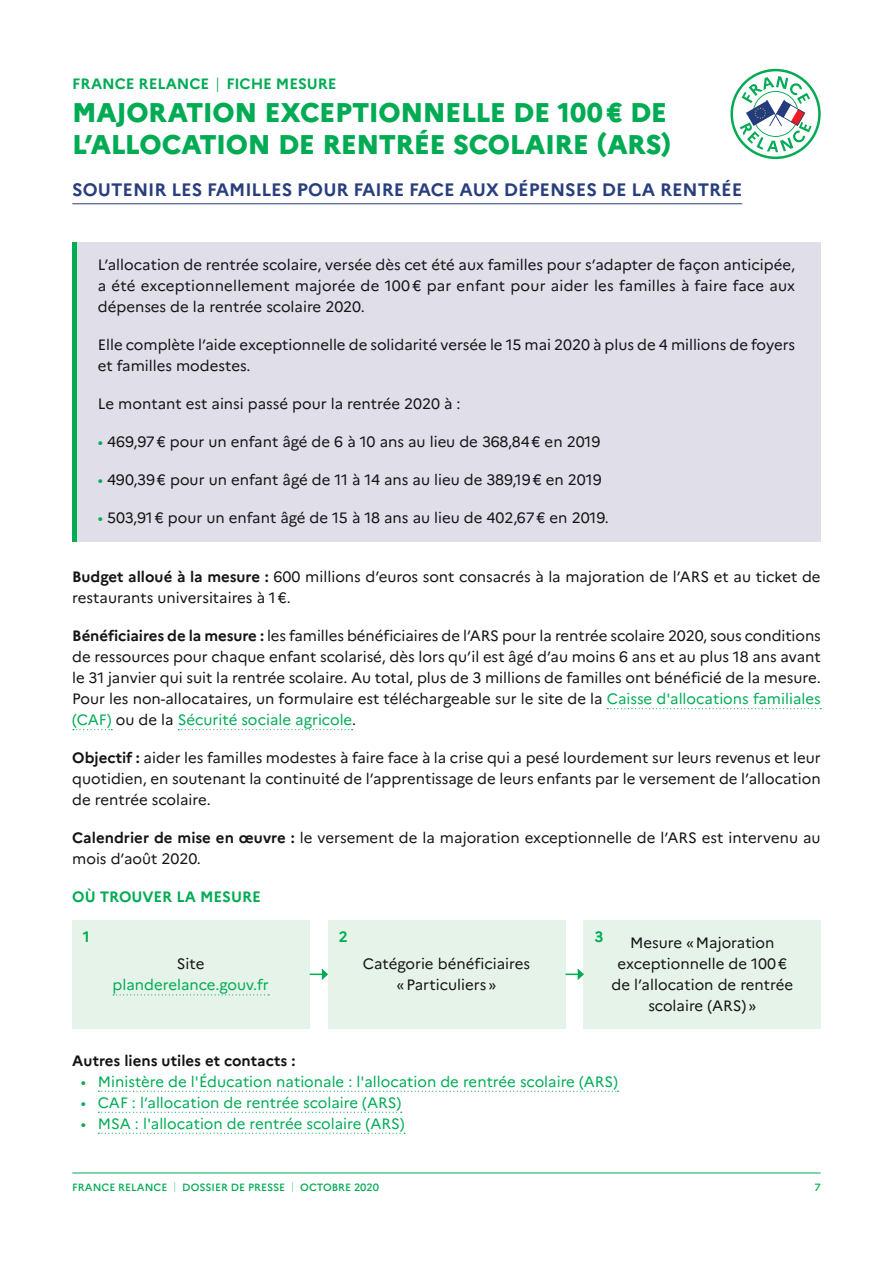
<style>
.page{position:relative;width:893px;height:1263px;background:#fff}
.page>*{position:absolute;margin:0;border:0;box-sizing:border-box;transform-origin:0 0}
.t1{font:800 27px/32.4px "Marianne";letter-spacing:-.015em;color:#00ab54}
.t2{font:700 18px "Marianne";color:#283e7e}
.t3{font:15px/21px "Marianne";color:#141414;text-align:justify}
.t4{font:15px "Marianne";color:#00ac56}
.t5{font:700 15px "Marianne";letter-spacing:-.005em;color:#00ab54}
.t6{font:700 15px "Marianne";color:#141414}
.t7{font:700 15px "Marianne";color:#00ac56}
.t8{font:500 10.5px "Marianne";color:#00ab54}
.s1{font-weight:300}
.s2{color:#00ac56}
.s3{font-weight:700}
.s4{font-weight:100}
</style>
<div class="page">
<hr style="left:72px;top:1173px;width:749px;height:1px;background:#00ab54">
<hr style="left:72px;top:204px;width:670px;height:1px;background:#283e7e">
<svg style="left:730px;top:69px;width:91px;height:90px"></svg>
<div style="left:72px;top:920px;width:238px;height:108px;background:#e6f3e8"></div>
<div style="left:328px;top:920px;width:237px;height:108px;background:#e6f3e8"></div>
<div style="left:583px;top:920px;width:238px;height:108px;background:#e6f3e8"></div>
<svg style="left:310px;top:968px;width:18px;height:12px"></svg>
<svg style="left:566px;top:968px;width:18px;height:12px"></svg>
<div style="left:72px;top:242px;width:749px;height:299px;background:#dfdee9"></div>
<div style="left:72px;top:242px;width:5px;height:299px;background:#00ab54"></div>
<svg style="left:607px;top:708px;width:214px;height:1px"></svg>
<svg style="left:73px;top:729px;width:39px;height:1px"></svg>
<svg style="left:178px;top:729px;width:175px;height:1px"></svg>
<svg style="left:98px;top:1091px;width:520px;height:1px"></svg>
<svg style="left:98px;top:1112px;width:304px;height:1px"></svg>
<svg style="left:98px;top:1133px;width:307px;height:1px"></svg>
<svg style="left:113px;top:994px;width:156px;height:1px"></svg>
<p class="t5" style="left:72px;top:75px;width:266px">FRANCE RELANCE <span class="s1">|</span> FICHE MESURE</p>
<h1 class="t1" style="left:72px;top:96px;width:601px">MAJORATION EXCEPTIONNELLE DE 100€ DE<br>L’ALLOCATION DE RENTRÉE SCOLAIRE (ARS)</h1>
<p class="t2" style="left:72px;top:179px;width:671px">SOUTENIR LES FAMILLES POUR FAIRE FACE AUX DÉPENSES DE LA RENTRÉE</p>
<p class="t3" style="left:98px;top:254px;width:699px">L’allocation de rentrée scolaire, versée dès cet été aux familles pour s’adapter de façon anticipée, a été exceptionnellement majorée de 100 € par enfant pour aider les familles à faire face aux dépenses de la rentrée scolaire 2020.</p>
<p class="t3" style="left:98px;top:334px;width:699px">Elle complète l’aide exceptionnelle de solidarité versée le 15 mai 2020 à plus de 4 millions de foyers et familles modestes.</p>
<p class="t3" style="left:98px;top:393px;width:364px">Le montant est ainsi passé pour la rentrée 2020 à :</p>
<p class="t3" style="left:98px;top:431px;width:504px"><span class="s2">•</span> 469,97€ pour un enfant âgé de 6 à 10 ans au lieu de 368,84€ en 2019</p>
<p class="t3" style="left:98px;top:469px;width:505px"><span class="s2">•</span> 490,39€ pour un enfant âgé de 11 à 14 ans au lieu de 389,19€ en 2019</p>
<p class="t3" style="left:98px;top:507px;width:513px"><span class="s2">•</span> 503,91€ pour un enfant âgé de 15 à 18 ans au lieu de 402,67€ en 2019.</p>
<p class="t3" style="left:72px;top:566px;width:750px"><span class="s3">Budget alloué à la mesure :</span> 600 millions d’euros sont consacrés à la majoration de l’ARS et au ticket de restaurants universitaires à 1€.</p>
<p class="t3" style="left:72px;top:625px;width:750px"><span class="s3">Bénéficiaires de la mesure :</span> les familles bénéficiaires de l’ARS pour la rentrée scolaire 2020, sous conditions de ressources pour chaque enfant scolarisé, dès lors qu’il est âgé d’au moins 6 ans et au plus 18 ans avant le 31 janvier qui suit la rentrée scolaire. Au total, plus de 3 millions de familles ont bénéficié de la mesure.<br>Pour les non-allocataires, un formulaire est téléchargeable sur le site de la <span class="s2">Caisse d'allocations familiales (CAF)</span> ou de la <span class="s2">Sécurité sociale agricole</span>.</p>
<p class="t3" style="left:72px;top:747px;width:750px"><span class="s3">Objectif :</span> aider les familles modestes à faire face à la crise qui a pesé lourdement sur leurs revenus et leur quotidien, en soutenant la continuité de l’apprentissage de leurs enfants par le versement de l’allocation de rentrée scolaire.</p>
<p class="t3" style="left:72px;top:827px;width:750px"><span class="s3">Calendrier de mise en œuvre :</span> le versement de la majoration exceptionnelle de l’ARS est intervenu au mois d’août 2020.</p>
<p class="t5" style="left:72px;top:887px;width:190px">OÙ TROUVER LA MESURE</p>
<p class="t7" style="left:83px;top:927px;width:8px">1</p>
<p class="t7" style="left:339px;top:927px;width:10px">2</p>
<p class="t7" style="left:595px;top:927px;width:10px">3</p>
<p class="t3" style="left:177px;top:953px;width:29px">Site</p>
<p class="t4" style="left:113px;top:976px;width:158px">planderelance.gouv.fr</p>
<p class="t3" style="left:363px;top:953px;width:169px;text-align:center">Catégorie bénéficiaires «Particuliers»</p>
<p class="t3" style="left:611px;top:932px;width:183px;text-align:center">Mesure «Majoration exceptionnelle de 100€ de l’allocation de rentrée scolaire (ARS)»</p>
<p class="t6" style="left:72px;top:1051px;width:225px">Autres liens utiles et contacts :</p>
<p class="t4" style="left:81px;top:1072px;width:539px">• Ministère de l'Éducation nationale : l'allocation de rentrée scolaire (ARS)</p>
<p class="t4" style="left:81px;top:1093px;width:322px">• CAF : l’allocation de rentrée scolaire (ARS)</p>
<p class="t4" style="left:81px;top:1114px;width:325px">• MSA : l'allocation de rentrée scolaire (ARS)</p>
<p class="t8" style="left:72px;top:1180px;width:308px">FRANCE RELANCE <span class="s4">|</span> DOSSIER DE PRESSE <span class="s4">|</span> OCTOBRE 2020</p>
<p class="t8" style="left:814px;top:1180px;width:8px">7</p>
</div>
